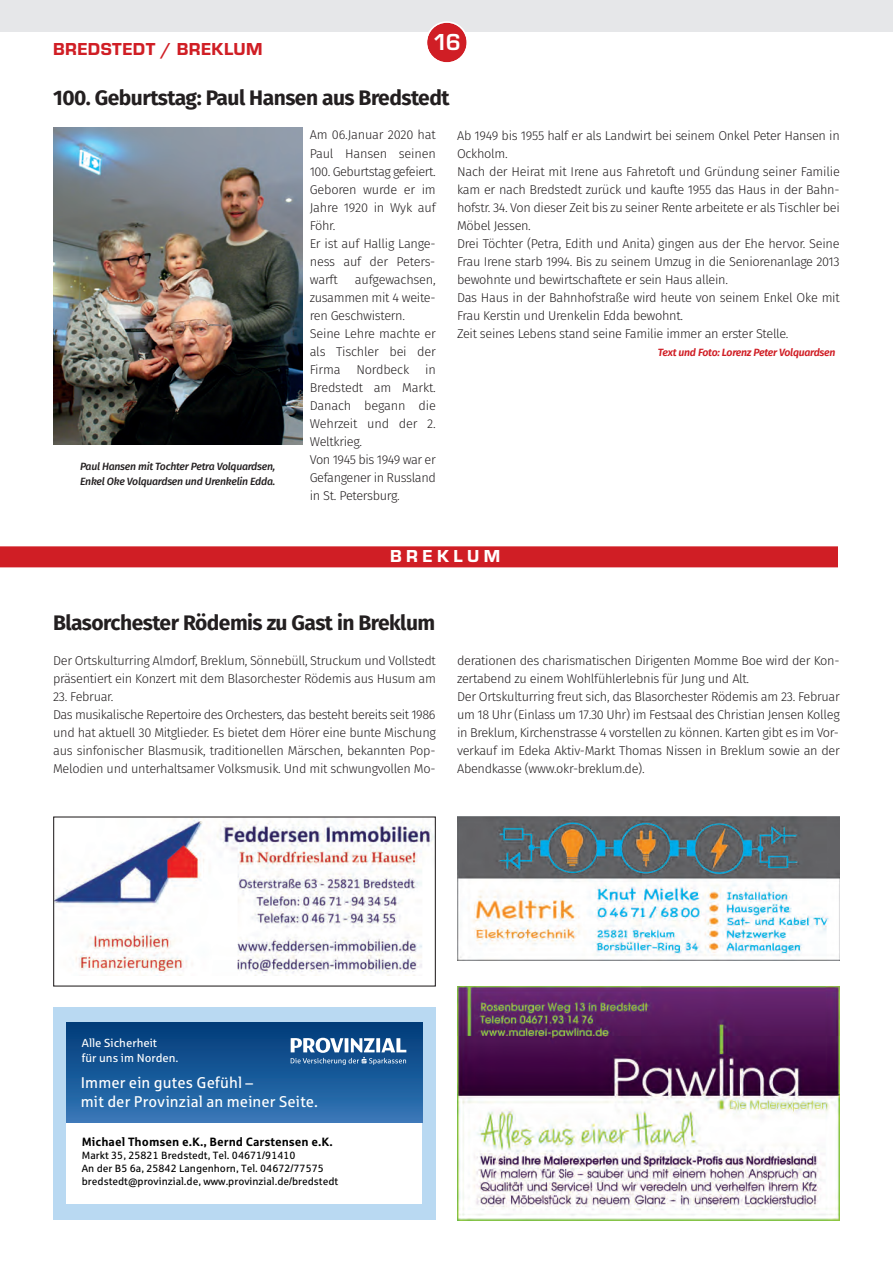
<style>
.page{position:relative;width:893px;height:1263px;background:#fff}
.page>*{position:absolute;margin:0;border:0;box-sizing:border-box;transform-origin:0 0}
.t1{font:700 24px "Eurostile T";color:#fff}
.t2{font:700 21px "Fira Sans";letter-spacing:-.025em;color:#231f20}
.t3{font:18px "Eurostile T Heav";letter-spacing:.025em;color:#d01e25}
.t4{font:18px "Eurostile T Heav";letter-spacing:.25em;color:#fff}
.t5{font:15.6px/19px "Sparkasse Rg";letter-spacing:.01em;color:#fff}
.t6{font:300 12.75px/18px "Fira Sans";letter-spacing:-.025em;color:#231f20}
.t7{font:700 12px "Sparkasse Rg";color:#000}
.t8{font:11.7px/14.7px "Sparkasse Rg";color:#fff}
.t9{font:10.5px/13px "Sparkasse Rg";color:#000}
.t10{font:italic 500 10.5px/15px "Fira Sans";letter-spacing:-.025em;color:#231f20}
.t11{font:italic 600 10.5px "Fira Sans";letter-spacing:-.025em;color:#d01e25}
</style>
<div class="page">
<div style="left:0;top:0;width:893px;height:32px;background:#e6e7e9"></div>
<svg style="left:427px;top:21px;width:40px;height:42px"></svg>
<div style="left:53px;top:1007px;width:383px;height:213px;background:#b9d9f2"></div>
<div style="left:66px;top:1113px;width:356px;height:91px;background:#fff"></div>
<div style="left:66px;top:1023px;width:356px;height:99px;background:linear-gradient(to bottom,#003b79,#3477b7)"></div>
<svg style="left:291px;top:1038px;width:115px;height:27px;background:#648bb4"></svg>
<img style="left:55px;top:818px;width:379px;height:157px">
<div style="left:53px;top:816px;width:383px;height:170px;border:1px solid #231f20"></div>
<img style="left:53px;top:128px;width:249px;height:317px">
<svg style="left:0;top:546px;width:838px;height:22px;background:#d2272e"></svg>
<img style="left:457px;top:816px;width:383px;height:145px">
<img style="left:457px;top:986px;width:383px;height:234px">
<h3 class="t3" style="left:53px;top:38px;width:211px">BREDSTEDT / BREKLUM</h3>
<h1 class="t1" style="left:433px;top:27px;width:30px">16</h1>
<h2 class="t2" style="left:53px;top:80px;width:398px">100. Geburtstag: Paul Hansen aus Bredstedt</h2>
<p class="t10" style="left:80px;top:459px;width:197px">Paul Hansen mit Tochter Petra Volquardsen,<br>Enkel Oke Volquardsen und Urenkelin Edda.</p>
<p class="t6" style="left:310px;top:126px;width:128px">Am 06.Januar 2020 hat<br>Paul Hansen seinen<br>100. Geburtstag gefeiert.<br>Geboren wurde er im<br>Jahre 1920 in Wyk auf<br>Föhr.<br>Er ist auf Hallig Lange&shy;ness auf der Peters&shy;warft</p>
<p class="t6" style="left:310px;top:270px;width:128px;text-indent:45px">aufgewachsen, zusammen mit 4 weite&shy;ren Geschwistern.<br>Seine Lehre machte er als Tischler bei der<br>Firma Nordbeck in<br>Bredstedt am Markt.<br>Danach begann die<br>Wehrzeit und der 2.<br>Weltkrieg.<br>Von 1945 bis 1949 war er<br>Gefangener in Russland in St. Petersburg.</p>
<p class="t6" style="left:457px;top:126px;width:384px">Ab 1949 bis 1955 half er als Landwirt bei seinem Onkel Peter Hansen in Ockholm.<br>Nach der Heirat mit Irene aus Fahretoft und Gründung seiner Familie kam er nach Bredstedt zurück und kaufte 1955 das Haus in der Bahn&shy;hofstr. 34. Von dieser Zeit bis zu seiner Rente arbeitete er als Tischler bei Möbel Jessen.<br>Drei Töchter (Petra, Edith und Anita) gingen aus der Ehe hervor. Seine Frau Irene starb 1994. Bis zu seinem Umzug in die Seniorenanlage 2013 bewohnte und bewirtschaftete er sein Haus allein.<br>Das Haus in der Bahnhofstraße wird heute von seinem Enkel Oke mit Frau Kerstin und Urenkelin Edda bewohnt.<br>Zeit seines Lebens stand seine Familie immer an erster Stelle.</p>
<p class="t11" style="left:658px;top:343px;width:179px">Text und Foto: Lorenz Peter Volquardsen</p>
<h3 class="t4" style="left:390px;top:545px;width:112px">BREKLUM</h3>
<h2 class="t2" style="left:53px;top:605px;width:384px">Blasorchester Rödemis zu Gast in Breklum</h2>
<p class="t6" style="left:53px;top:652px;width:384px">Der Ortskulturring Almdorf, Breklum, Sönnebüll, Struckum und Vollstedt präsentiert ein Konzert mit dem Blasorchester Rödemis aus Husum am</p>
<p class="t6" style="left:53px;top:688px;width:384px">23. Februar.<br>Das musikalische Repertoire des Orchesters, das besteht bereits seit 1986 und hat aktuell 30 Mitglieder. Es bietet dem Hörer eine bunte Mischung aus sinfonischer Blasmusik, traditionellen Märschen, bekannten Pop-Melodien und unterhaltsamer Volksmusik. Und mit schwungvollen Mo-</p>
<p class="t6" style="left:457px;top:652px;width:384px">derationen des charismatischen Dirigenten Momme Boe wird der Kon&shy;zertabend zu einem Wohlfühlerlebnis für Jung und Alt.<br>Der Ortskulturring freut sich, das Blasorchester Rödemis am 23. Februar um 18 Uhr (Einlass um 17.30 Uhr) im Festsaal des Christian Jensen Kolleg in Breklum, Kirchenstrasse 4 vorstellen zu können. Karten gibt es im Vor&shy;verkauf im Edeka Aktiv-Markt Thomas Nissen in Breklum sowie an der Abendkasse (www.okr-breklum.de).</p>
<p class="t8" style="left:82px;top:1037px;width:98px">Alle Sicherheit<br>für uns im Norden.</p>
<p class="t5" style="left:81px;top:1075px;width:239px">Immer ein gutes Gefühl –<br>mit der Provinzial an meiner Seite.</p>
<p class="t7" style="left:82px;top:1138px;width:253px">Michael Thomsen e.K., Bernd Carstensen e.K.</p>
<p class="t9" style="left:82px;top:1150px;width:258px">Markt 35, 25821 Bredstedt, Tel. 04671/91410<br>An der B5 6a, 25842 Langenhorn, Tel. 04672/77575 bredstedt@provinzial.de, www.provinzial.de/bredstedt</p>
</div>
